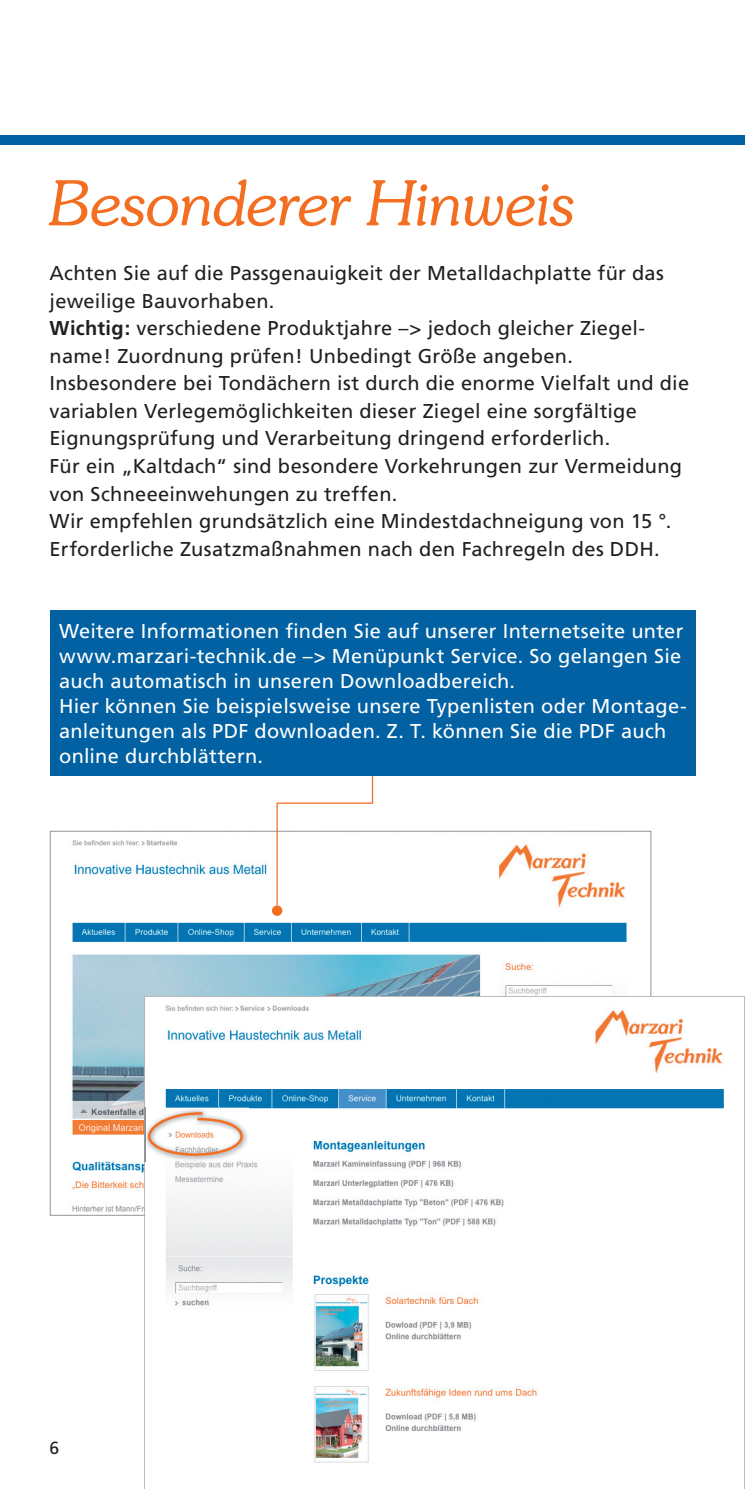
<style>
.page{position:relative;width:745px;height:1489px;background:#fff}
.page>*{position:absolute;margin:0;border:0;box-sizing:border-box;transform-origin:0 0}
.t1{font:italic 300 62.5px "Souvenir IT Cby BT";letter-spacing:-.01em;color:#f36e21}
.t2{font:20px/27.5px "Frutiger";letter-spacing:.01em;color:#231f20}
.t3{font:20px/25px "Frutiger";letter-spacing:.01em;color:#fff}
.t4{font:17.5px "Frutiger";color:#231f20}
.s1{font-weight:700}
</style>
<div class="page">
<div style="left:0;top:135px;width:744px;height:10px;background:#0161a2"></div>
<hr style="left:744px;top:1269px;width:1px;height:129px;background:#0161a2">
<img style="left:72px;top:840px;width:555px;height:372px">
<svg style="left:144px;top:996px;width:600px;height:492px"></svg>
<svg style="left:276px;top:775px;width:97px;height:131px"></svg>
<div style="left:272px;top:905px;width:10px;height:10px;background:#f36e21;border-radius:50%"></div>
<div style="left:50px;top:610px;width:644px;height:165px;background:#0161a2"></div>
<img style="left:144px;top:1107px;width:104px;height:54px">
<svg style="left:147px;top:1110px;width:97px;height:47px"></svg>
<h1 class="t1" style="left:50px;top:165px;width:525px">Besonderer Hinweis</h1>
<p class="t2" style="left:50px;top:259px;width:640px">Achten Sie auf die Passgenauigkeit der Metalldachplatte für das jeweilige Bauvorhaben.<br><span class="s1">Wichtig:</span> verschiedene Produktjahre –&gt; jedoch gleicher Ziegel&shy;name! Zuordnung prüfen! Unbedingt Größe angeben.<br>Insbesondere bei Tondächern ist durch die enorme Vielfalt und die variablen Verlegemöglichkeiten dieser Ziegel eine sorgfältige Eignungsprüfung und Verarbeitung dringend erforderlich.<br>Für ein „Kaltdach“ sind besondere Vorkehrungen zur Vermeidung von Schneeeinwehungen zu treffen.<br>Wir empfehlen grundsätzlich eine Mindestdachneigung von 15 °.<br>Erforderliche Zusatzmaßnahmen nach den Fachregeln des DDH.</p>
<p class="t3" style="left:59px;top:618px;width:628px">Weitere Informationen finden Sie auf unserer Internetseite unter www.marzari-technik.de –&gt; Menüpunkt Service. So gelangen Sie auch automatisch in unseren Downloadbereich.<br>Hier können Sie beispielsweise unsere Typenlisten oder Montage&shy;anleitungen als PDF downloaden. Z. T. können Sie die PDF auch online durchblättern.</p>
<p class="t4" style="left:50px;top:1437px;width:11px">6</p>
</div>
